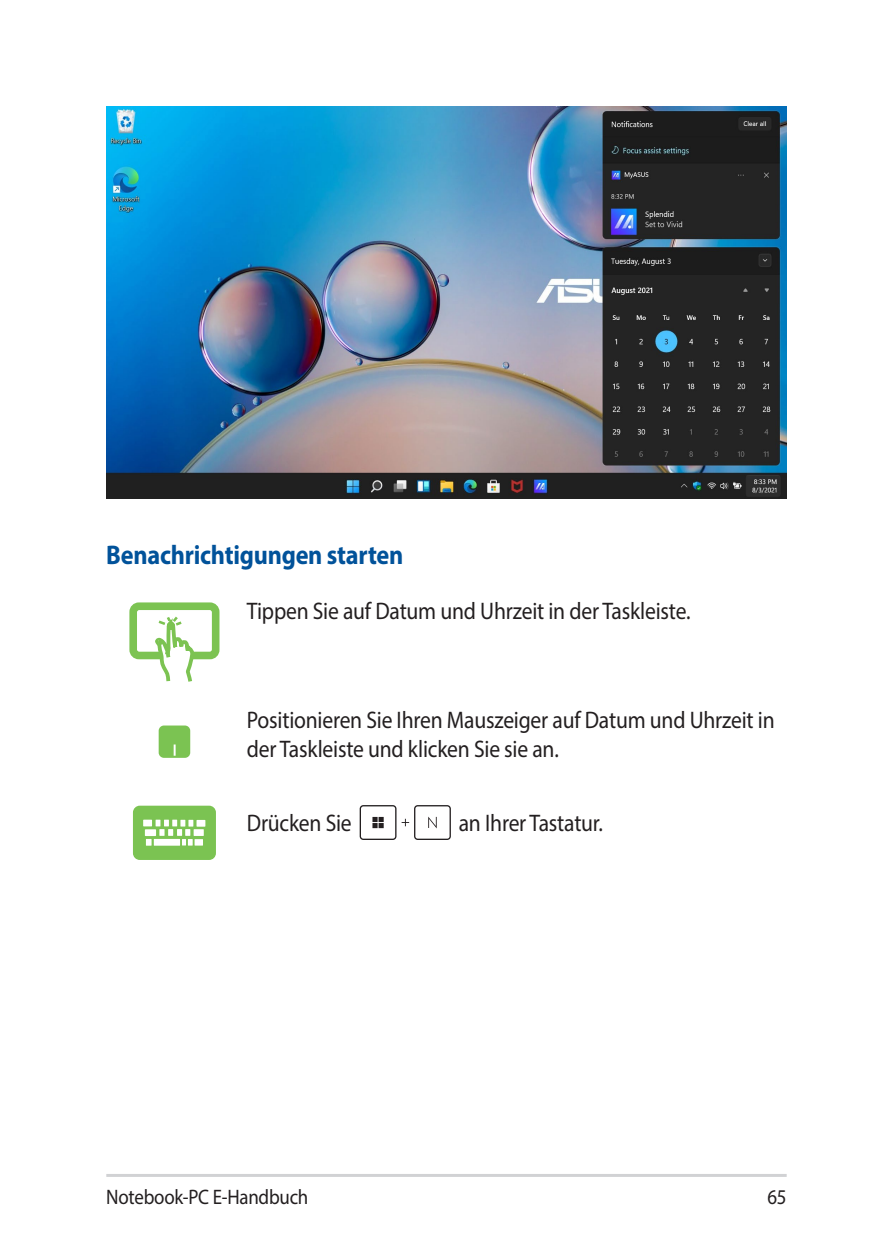
<style>
.page{position:relative;width:893px;height:1259px;background:#fff}
.page>*{position:absolute;margin:0;border:0;box-sizing:border-box;transform-origin:0 0}
.t1{font:700 27px "Myriad Pro";letter-spacing:-.01em;color:#01529a;scale:.9 1}
.t2{font:24px/28.8px "Myriad Pro";letter-spacing:-.01em;color:#231f20;scale:.9 1}
.t3{font:21px "Myriad Pro";letter-spacing:-.015em;color:#231f20;scale:.9 1}
</style>
<div class="page">
<hr style="left:106px;top:1174px;width:681px;height:3px;background:#d1d2d4">
<div style="left:129px;top:602px;width:90px;height:57px;border:8px solid #7cc352;border-radius:6px"></div>
<svg style="left:152px;top:602px;width:44px;height:80px"></svg>
<div style="left:159px;top:725px;width:31px;height:33px;background:#7bc352;border-radius:5px"></div>
<svg style="left:174px;top:744px;width:2px;height:11px"></svg>
<div style="left:134px;top:807px;width:81px;height:51px;background:#7bc352;border-radius:6px"></div>
<div style="left:133px;top:805px;width:83px;height:55px;border:2px solid #7bc352;border-radius:6px"></div>
<div style="left:197px;top:820px;width:8px;height:6px;background:#fff"></div>
<div style="left:145px;top:829px;width:11px;height:7px;background:#fff"></div>
<div style="left:194px;top:829px;width:10px;height:7px;background:#fff"></div>
<svg style="left:146px;top:819px;width:47px;height:26px"></svg>
<div style="left:195px;top:839px;width:8px;height:6px;background:#fff"></div>
<div style="left:143px;top:819px;width:9px;height:7px;background:#fff"></div>
<div style="left:414px;top:805px;width:37px;height:35px;border:1px solid #231f20;border-radius:3px"></div>
<svg style="left:402px;top:819px;width:7px;height:7px"></svg>
<div style="left:360px;top:805px;width:36px;height:35px;border:1px solid #231f20;border-radius:3px"></div>
<svg style="left:428px;top:816px;width:9px;height:12px"></svg>
<svg style="left:372px;top:817px;width:12px;height:11px"></svg>
<img style="left:106px;top:106px;width:681px;height:393px">
<p class="t1" style="left:106px;top:537px;width:332px">Benachrichtigungen starten</p>
<p class="t2" style="left:247px;top:596px;width:495px">Tippen Sie auf Datum und Uhrzeit in der Taskleiste.</p>
<p class="t2" style="left:247px;top:705px;width:588px">Positionieren Sie Ihren Mauszeiger auf Datum und Uhrzeit in der Taskleiste und klicken Sie sie an.</p>
<p class="t2" style="left:247px;top:808px;width:118px">Drücken Sie</p>
<p class="t2" style="left:459px;top:808px;width:162px">an Ihrer Tastatur.</p>
<p class="t3" style="left:106px;top:1184px;width:226px">Notebook-PC E-Handbuch</p>
<p class="t3" style="left:767px;top:1184px;width:23px">65</p>
</div>
